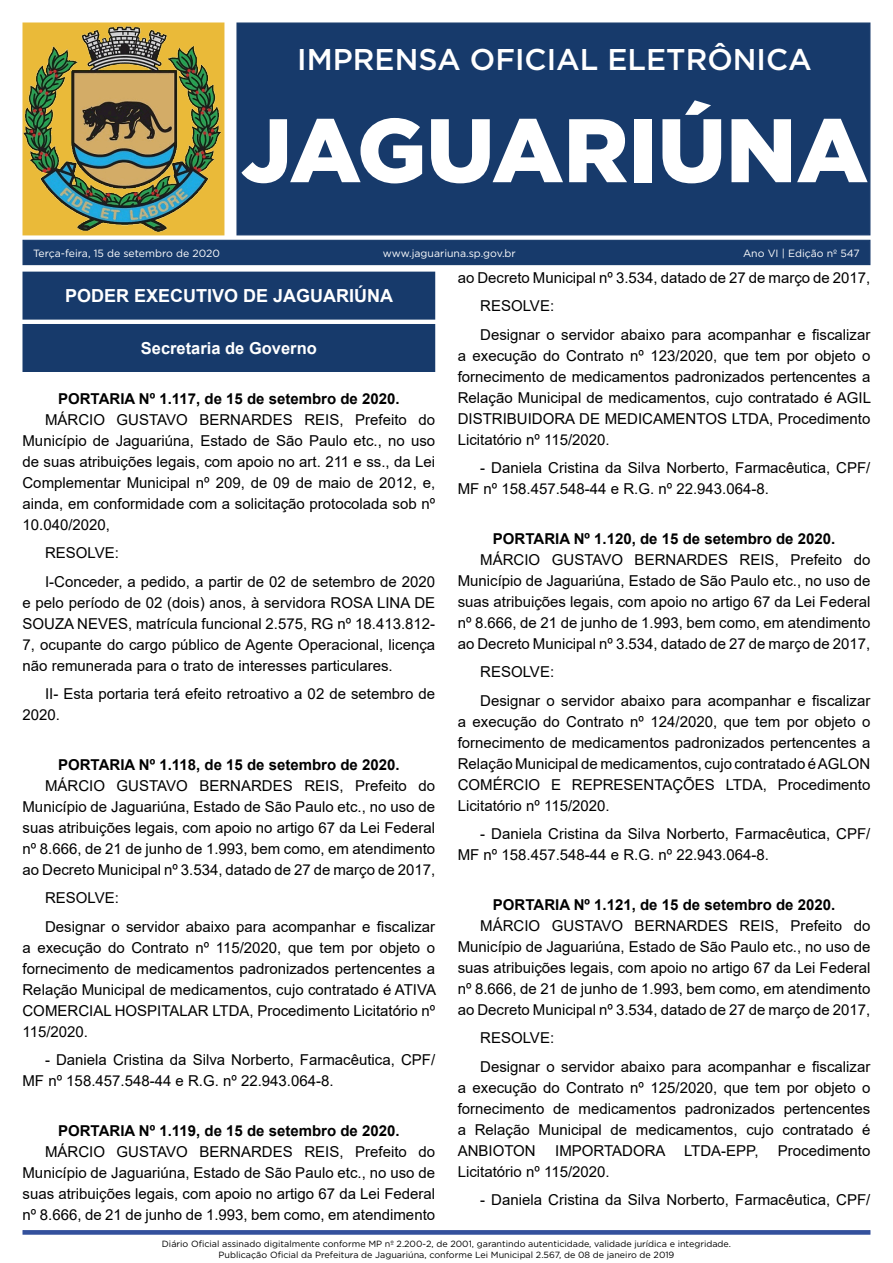
<style>
.page{position:relative;width:893px;height:1263px;background:#fff}
.page>*{position:absolute;margin:0;border:0;box-sizing:border-box;transform-origin:0 0}
.t1{font:900 90px "Gotham";color:#fff}
.t2{font:500 30px "Gotham";color:#fff}
.t3{font:700 18px "Arial";color:#fff}
.t4{font:700 16.5px "Arial";color:#fff}
._2_-_Corpo{font:15px/21px "Arial";color:#000;text-align:justify}
._1_-_Cabeçalho{font:700 15px "Arial";color:#000}
.t5{font:10.5px "Gotham";color:#fff}
.t6{font:9px/10.8px "Gotham";color:#000;text-align:center}
</style>
<div class="page">
<div style="left:22px;top:240px;width:848px;height:25px;background:#173a6b"></div>
<svg style="left:22px;top:1230px;width:848px;height:5px;background:#415ca2"></svg>
<div style="left:236px;top:22px;width:634px;height:213px;background:#173a6b;border:1px solid #173a6b"></div>
<div style="left:23px;top:23px;width:201px;height:212px;background:#eaba39"></div>
<img style="left:24px;top:26px;width:196px;height:206px">
<div style="left:22px;top:22px;width:202px;height:213px;border:1px solid #eaba39"></div>
<div style="left:23px;top:272px;width:412px;height:47px;background:#173a6b"></div>
<div style="left:22px;top:272px;width:413px;height:48px;border:1px solid #173a6b"></div>
<div style="left:23px;top:325px;width:412px;height:46px;background:#173a6b"></div>
<div style="left:22px;top:324px;width:413px;height:48px;border:1px solid #173a6b"></div>
<h2 class="t2" style="left:297px;top:40px;width:516px">IMPRENSA OFICIAL ELETRÔNICA</h2>
<h1 class="t1" style="left:241px;top:88px;width:629px">JAGUARIÚNA</h1>
<p class="t5" style="left:33px;top:246px;width:188px">Terça-feira, 15 de setembro de 2020</p>
<p class="t5" style="left:383px;top:246px;width:134px">www.jaguariuna.sp.gov.br</p>
<p class="t5" style="left:743px;top:246px;width:118px">Ano VI | Edição nº 547</p>
<p class="t3" style="left:65px;top:283px;width:330px">PODER EXECUTIVO DE JAGUARIÚNA</p>
<p class="t4" style="left:141px;top:337px;width:178px">Secretaria de Governo</p>
<p class="_1_-_Cabeçalho" style="left:58px;top:388px;width:343px">PORTARIA Nº 1.117, de 15 de setembro de 2020.</p>
<p class="_2_-_Corpo" style="left:22px;top:409px;width:414px;text-indent:22px">MÁRCIO GUSTAVO BERNARDES REIS, Prefeito do Município de Jaguariúna, Estado de São Paulo etc., no uso de suas atribuições legais, com apoio no art. 211 e ss., da Lei Complementar Municipal nº 209, de 09 de maio de 2012, e, ainda, em conformidade com a solicitação protocolada sob nº 10.040/2020,</p>
<p class="_2_-_Corpo" style="left:45px;top:542px;width:75px">RESOLVE:</p>
<p class="_2_-_Corpo" style="left:22px;top:571px;width:414px;text-indent:22px">I-Conceder, a pedido, a partir de 02 de setembro de 2020 e pelo período de 02 (dois) anos, à servidora ROSA LINA DE SOUZA NEVES, matrícula funcional 2.575, RG nº 18.413.812- 7, ocupante do cargo público de Agente Operacional, licença não remunerada para o trato de interesses particulares.</p>
<p class="_2_-_Corpo" style="left:22px;top:683px;width:414px;text-indent:22px">II- Esta portaria terá efeito retroativo a 02 de setembro de<br>2020.</p>
<p class="_1_-_Cabeçalho" style="left:58px;top:754px;width:343px">PORTARIA Nº 1.118, de 15 de setembro de 2020.</p>
<p class="_2_-_Corpo" style="left:22px;top:775px;width:414px;text-indent:22px">MÁRCIO GUSTAVO BERNARDES REIS, Prefeito do Município de Jaguariúna, Estado de São Paulo etc., no uso de suas atribuições legais, com apoio no artigo 67 da Lei Federal nº 8.666, de 21 de junho de 1.993, bem como, em atendimento ao Decreto Municipal nº 3.534, datado de 27 de março de 2017,</p>
<p class="_2_-_Corpo" style="left:45px;top:887px;width:75px">RESOLVE:</p>
<p class="_2_-_Corpo" style="left:22px;top:916px;width:415px;text-indent:22px">Designar o servidor abaixo para acompanhar e fiscalizar a execução do Contrato nº 115/2020, que tem por objeto o fornecimento de medicamentos padronizados pertencentes a Relação Municipal de medicamentos, cujo contratado é ATIVA COMERCIAL HOSPITALAR LTDA, Procedimento Licitatório nº 115/2020.</p>
<p class="_2_-_Corpo" style="left:22px;top:1049px;width:414px;text-indent:22px">- Daniela Cristina da Silva Norberto, Farmacêutica, CPF/<br>MF nº 158.457.548-44 e R.G. nº 22.943.064-8.</p>
<p class="_1_-_Cabeçalho" style="left:58px;top:1120px;width:343px">PORTARIA Nº 1.119, de 15 de setembro de 2020.</p>
<p class="_2_-_Corpo" style="left:22px;top:1141px;width:414px;text-indent:22px">MÁRCIO GUSTAVO BERNARDES REIS, Prefeito do Município de Jaguariúna, Estado de São Paulo etc., no uso de suas atribuições legais, com apoio no artigo 67 da Lei Federal nº 8.666, de 21 de junho de 1.993, bem como, em atendimento</p>
<p class="_2_-_Corpo" style="left:458px;top:267px;width:414px">ao Decreto Municipal nº 3.534, datado de 27 de março de 2017,</p>
<p class="_2_-_Corpo" style="left:480px;top:295px;width:75px">RESOLVE:</p>
<p class="_2_-_Corpo" style="left:458px;top:324px;width:415px;text-indent:22px">Designar o servidor abaixo para acompanhar e fiscalizar a execução do Contrato nº 123/2020, que tem por objeto o fornecimento de medicamentos padronizados pertencentes a Relação Municipal de medicamentos, cujo contratado é AGIL DISTRIBUIDORA DE MEDICAMENTOS LTDA, Procedimento Licitatório nº 115/2020.</p>
<p class="_2_-_Corpo" style="left:458px;top:457px;width:414px;text-indent:22px">- Daniela Cristina da Silva Norberto, Farmacêutica, CPF/<br>MF nº 158.457.548-44 e R.G. nº 22.943.064-8.</p>
<p class="_1_-_Cabeçalho" style="left:493px;top:528px;width:344px">PORTARIA Nº 1.120, de 15 de setembro de 2020.</p>
<p class="_2_-_Corpo" style="left:458px;top:549px;width:414px;text-indent:22px">MÁRCIO GUSTAVO BERNARDES REIS, Prefeito do Município de Jaguariúna, Estado de São Paulo etc., no uso de suas atribuições legais, com apoio no artigo 67 da Lei Federal nº 8.666, de 21 de junho de 1.993, bem como, em atendimento ao Decreto Municipal nº 3.534, datado de 27 de março de 2017,</p>
<p class="_2_-_Corpo" style="left:480px;top:661px;width:75px">RESOLVE:</p>
<p class="_2_-_Corpo" style="left:458px;top:690px;width:414px;text-indent:22px">Designar o servidor abaixo para acompanhar e fiscalizar a execução do Contrato nº 124/2020, que tem por objeto o fornecimento de medicamentos padronizados pertencentes a Relação Municipal de medicamentos, cujo contratado é AGLON COMÉRCIO E REPRESENTAÇÕES LTDA, Procedimento Licitatório nº 115/2020.</p>
<p class="_2_-_Corpo" style="left:458px;top:823px;width:414px;text-indent:22px">- Daniela Cristina da Silva Norberto, Farmacêutica, CPF/<br>MF nº 158.457.548-44 e R.G. nº 22.943.064-8.</p>
<p class="_1_-_Cabeçalho" style="left:493px;top:894px;width:344px">PORTARIA Nº 1.121, de 15 de setembro de 2020.</p>
<p class="_2_-_Corpo" style="left:458px;top:915px;width:414px;text-indent:22px">MÁRCIO GUSTAVO BERNARDES REIS, Prefeito do Município de Jaguariúna, Estado de São Paulo etc., no uso de suas atribuições legais, com apoio no artigo 67 da Lei Federal nº 8.666, de 21 de junho de 1.993, bem como, em atendimento ao Decreto Municipal nº 3.534, datado de 27 de março de 2017,</p>
<p class="_2_-_Corpo" style="left:480px;top:1027px;width:75px">RESOLVE:</p>
<p class="_2_-_Corpo" style="left:458px;top:1056px;width:414px;text-indent:22px">Designar o servidor abaixo para acompanhar e fiscalizar a execução do Contrato nº 125/2020, que tem por objeto o fornecimento de medicamentos padronizados pertencentes a Relação Municipal de medicamentos, cujo contratado é ANBIOTON</p>
<p class="_2_-_Corpo" style="left:555px;top:1140px;width:205px">IMPORTADORA LTDA-EPP,</p>
<p class="_2_-_Corpo" style="left:778px;top:1140px;width:94px">Procedimento</p>
<p class="_2_-_Corpo" style="left:458px;top:1161px;width:153px">Licitatório nº 115/2020.</p>
<p class="_2_-_Corpo" style="left:480px;top:1189px;width:392px">- Daniela Cristina da Silva Norberto, Farmacêutica, CPF/</p>
<p class="t6" style="left:162px;top:1238px;width:571px">Diário Oficial assinado digitalmente conforme MP nº 2.200-2, de 2001, garantindo autenticidade, validade jurídica e integridade.<br>Publicação Oficial da Prefeitura de Jaguariúna, conforme Lei Municipal 2.567, de 08 de janeiro de 2019</p>
</div>
